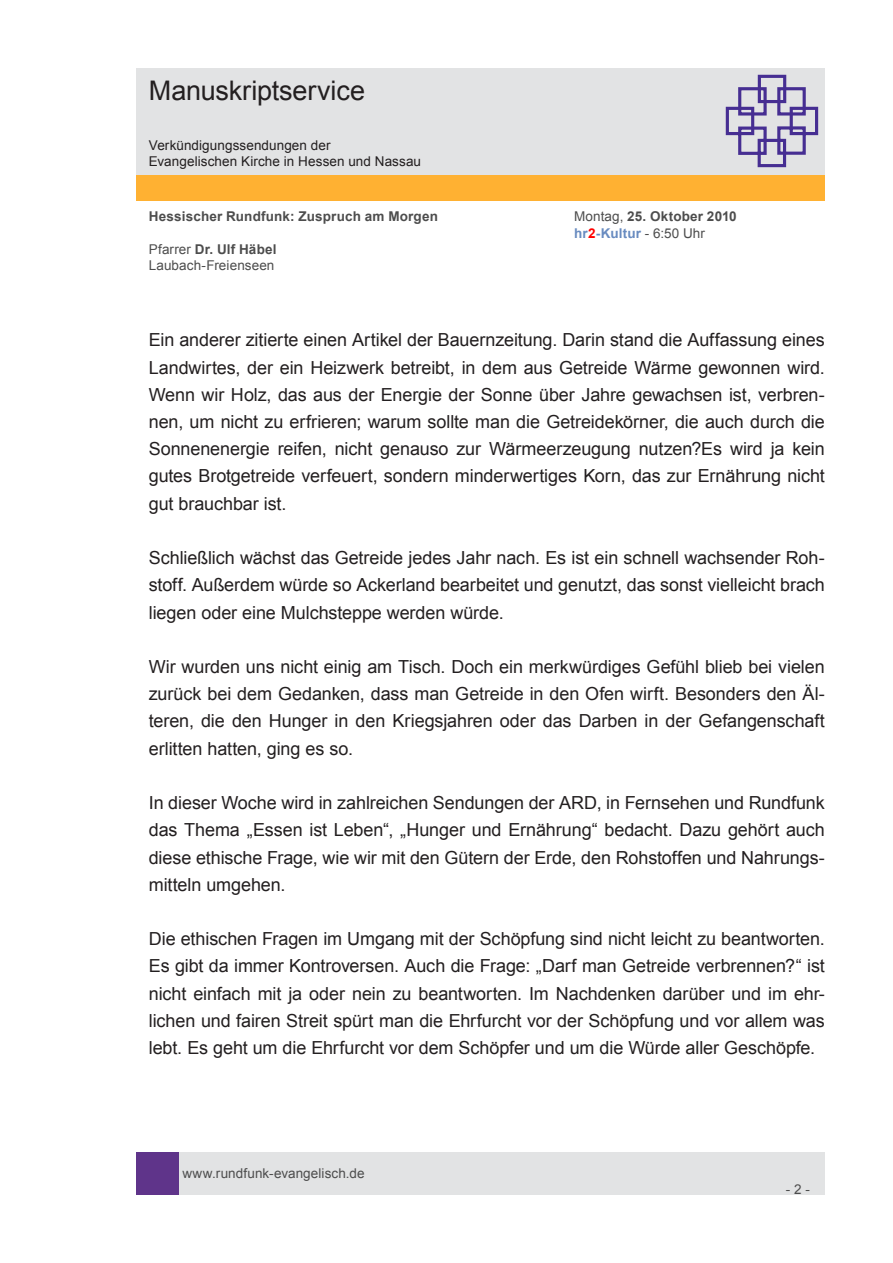
<style>
.page{position:relative;width:893px;height:1263px;background:#fff}
.page>*{position:absolute;margin:0;border:0;box-sizing:border-box;transform-origin:0 0}
.t1{font:27px "Arial";letter-spacing:-.005em;color:#231f20}
.t2{font:18px/27.2px "Arial";letter-spacing:-.005em;color:#231f20;text-align:justify}
.t3{font:13.5px/16.2px "Arial";letter-spacing:.005em;color:#4d4d4d}
.t4{font:13.5px/16.2px "Arial";letter-spacing:.005em;color:#231f20}
.t5{font:700 13.5px "Arial";letter-spacing:.015em;color:#4d4d4d}
.s1{font-weight:700}
.s2{font-weight:700;color:#688bc0}
.s3{font-weight:700;color:#f00}
</style>
<div class="page">
<div style="left:179px;top:1152px;width:646px;height:43px;background:#e2e3e4"></div>
<div style="left:136px;top:1152px;width:43px;height:43px;background:#5f348a"></div>
<div style="left:136px;top:175px;width:689px;height:26px;background:#ffb132"></div>
<div style="left:136px;top:68px;width:689px;height:106px;background:#e2e3e4"></div>
<svg style="left:725px;top:74px;width:94px;height:94px"></svg>
<h1 class="t1" style="left:149px;top:73px;width:218px">Manuskriptservice</h1>
<p class="t4" style="left:149px;top:137px;width:274px">Verkündigungssendungen der<br>Evangelischen Kirche in Hessen und Nassau</p>
<p class="t5" style="left:149px;top:208px;width:291px">Hessischer Rundfunk: Zuspruch am Morgen</p>
<p class="t3" style="left:574px;top:209px;width:164px">Montag, <span class="s1">25. Oktober 2010 </span><span class="s2">hr</span><span class="s3">2</span><span class="s2">-Kultur</span> - 6:50 Uhr</p>
<p class="t3" style="left:149px;top:241px;width:129px">Pfarrer <span class="s1">Dr. Ulf Häbel<br></span>Laubach-Freienseen</p>
<p class="t2" style="left:149px;top:327px;width:678px">Ein anderer zitierte einen Artikel der Bauernzeitung. Darin stand die Auffassung eines Landwirtes, der ein Heizwerk betreibt, in dem aus Getreide Wärme gewonnen wird.<br>Wenn wir Holz, das aus der Energie der Sonne über Jahre gewachsen ist, verbren&shy;nen, um nicht zu erfrieren; warum sollte man die Getreidekörner, die auch durch die Sonnenenergie reifen, nicht genauso zur Wärmeerzeugung nutzen?Es wird ja kein gutes Brotgetreide verfeuert, sondern minderwertiges Korn, das zur Ernährung nicht gut brauchbar ist.</p>
<p class="t2" style="left:149px;top:544px;width:678px">Schließlich wächst das Getreide jedes Jahr nach. Es ist ein schnell wachsender Roh&shy;stoff. Außerdem würde so Ackerland bearbeitet und genutzt, das sonst vielleicht brach liegen oder eine Mulchsteppe werden würde.</p>
<p class="t2" style="left:149px;top:653px;width:678px">Wir wurden uns nicht einig am Tisch. Doch ein merkwürdiges Gefühl blieb bei vielen zurück bei dem Gedanken, dass man Getreide in den Ofen wirft. Besonders den Äl&shy;teren, die den Hunger in den Kriegsjahren oder das Darben in der Gefangenschaft erlitten hatten, ging es so.</p>
<p class="t2" style="left:149px;top:789px;width:678px">In dieser Woche wird in zahlreichen Sendungen der ARD, in Fernsehen und Rundfunk das Thema „Essen ist Leben“, „Hunger und Ernährung“ bedacht. Dazu gehört auch diese ethische Frage, wie wir mit den Gütern der Erde, den Rohstoffen und Nahrungs&shy;mitteln umgehen.</p>
<p class="t2" style="left:149px;top:925px;width:678px">Die ethischen Fragen im Umgang mit der Schöpfung sind nicht leicht zu beantworten.<br>Es gibt da immer Kontroversen. Auch die Frage: „Darf man Getreide verbrennen?“ ist nicht einfach mit ja oder nein zu beantworten. Im Nachdenken darüber und im ehr&shy;lichen und fairen Streit spürt man die Ehrfurcht vor der Schöpfung und vor allem was lebt. Es geht um die Ehrfurcht vor dem Schöpfer und um die Würde aller Geschöpfe.</p>
<p class="t3" style="left:182px;top:1165px;width:184px">www.rundfunk-evangelisch.de</p>
<p class="t3" style="left:786px;top:1181px;width:26px">- 2 -</p>
</div>
